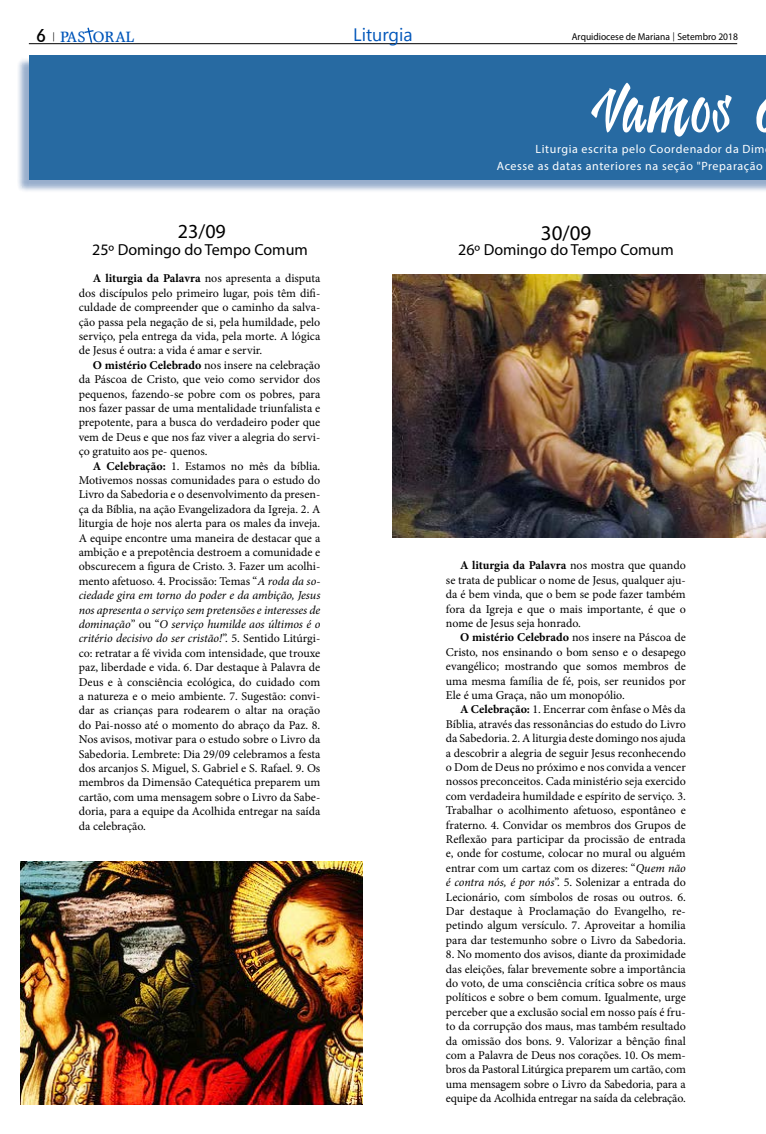
<style>
.page{position:relative;width:766px;height:1134px;background:#fff}
.page>*{position:absolute;margin:0;border:0;box-sizing:border-box;transform-origin:0 0}
.t1{font:71px "Handletter";letter-spacing:.05em;color:#fff}
.t2{font:21px "Myriad Pro";color:#000}
.t3{font:20px "Myriad Pro";color:#000}
.t4{font:18px "Gadugi";color:#0056ba}
.t5{font:17px "Geometric 212 BT";color:#000}
.t6{font:16px "Myriad Pro";color:#000}
.t7{font:15px "Steward Cond";color:#0056ba;scale:1.25 1}
.t8{font:12px/14.4px "Minion Pro";color:#000;text-align:justify}
.t9{font:12px/16.2px "Myriad Pro";letter-spacing:.05em;color:#fff;text-align:right}
.t10{font:10px "Myriad Pro";color:#000;scale:.95 1}
.s1{font-family:"Geometric 212 BT";font-size:17px;color:#fff}
.s2{font-family:"PT Serif";font-size:11px;color:#000}
.s3{font-family:"PT Serif";font-size:11px}
.s4{font-weight:700}
.s5{font-style:italic}
</style>
<div class="page">
<svg style="left:84px;top:28px;width:10px;height:15px"></svg>
<hr style="left:29px;top:43px;width:708px;height:1px;background:#000">
<div style="left:17px;top:57px;width:748px;height:135px;background:#003882;opacity:.48"></div>
<div style="left:29px;top:56px;width:736px;height:124px;background:#276aa2"></div>
<img style="left:392px;top:275px;width:373px;height:262px">
<img style="left:20px;top:862px;width:342px;height:243px">
<h3 class="t5" style="left:37px;top:24px;width:11px">6</h3>
<h3 class="t4" style="left:353px;top:23px;width:61px">Liturgia</h3>
<p class="t7" style="left:37px;top:27px;width:79px"><span class="s1">2</span> <span class="s2">|</span> PAS ORAL</p>
<p class="t10" style="left:571px;top:31px;width:176px">Arquidiocese de Mariana <span class="s3">|</span> Setembro 2018</p>
<h1 class="t1" style="left:591px;top:66px;width:184px">Vamos c</h1>
<h3 class="t3" style="left:178px;top:219px;width:49px">23/09</h3>
<h3 class="t6" style="left:92px;top:240px;width:217px">25º Domingo do Tempo Comum</h3>
<p class="t8" style="left:79px;top:271px;width:243px;text-indent:14px"><span class="s4">A liturgia da Palavra</span> nos apresenta a disputa dos discípulos pelo primeiro lugar, pois têm difi&shy;culdade de compreender que o caminho da salva&shy;ção passa pela negação de si, pela humildade, pelo serviço, pela entrega da vida, pela morte. A lógica de Jesus é outra: a vida é amar e servir.</p>
<p class="t8" style="left:79px;top:358px;width:243px;text-indent:14px"><span class="s4">O mistério Celebrado</span> nos insere na celebração da Páscoa de Cristo, que veio como servidor dos pequenos, fazendo-se pobre com os pobres, para nos fazer passar de uma mentalidade triunfalista e prepotente, para a busca do verdadeiro poder que vem de Deus e que nos faz viver a alegria do servi&shy;ço gratuito aos pe- quenos.</p>
<p class="t8" style="left:79px;top:458px;width:243px;text-indent:14px"><span class="s4">A Celebração:</span> 1. Estamos no mês da bíblia.<br>Motivemos nossas comunidades para o estudo do Livro da Sabedoria e o desenvolvimento da presen&shy;ça da Bíblia, na ação Evangelizadora da Igreja. 2. A liturgia de hoje nos alerta para os males da inveja.<br>A equipe encontre uma maneira de destacar que a ambição e a prepotência destroem a comunidade e obscurecem a figura de Cristo. 3. Fazer um acolhi&shy;mento afetuoso. 4. Procissão: Temas “<span class="s5">A roda da so&shy;ciedade gira em torno do poder e da ambição, Jesus nos apresenta o serviço sem pretensões e interesses de dominação</span>” ou “<span class="s5">O serviço humilde aos últimos é o critério decisivo do ser cristão!</span>”. 5. Sentido Litúrgi&shy;co: retratar a fé vivida com intensidade, que trouxe paz, liberdade e vida. 6. Dar destaque à Palavra de Deus e à consciência ecológica, do cuidado com a natureza e o meio ambiente. 7. Sugestão: convi&shy;dar as crianças para rodearem o altar na oração do Pai-nosso até o momento do abraço da Paz. 8.<br>Nos avisos, motivar para o estudo sobre o Livro da Sabedoria. Lembrete: Dia 29/09 celebramos a festa dos arcanjos S. Miguel, S. Gabriel e S. Rafael. 9. Os membros da Dimensão Catequética preparem um cartão, com uma mensagem sobre o Livro da Sabe&shy;doria, para a equipe da Acolhida entregar na saída da celebração.</p>
<p class="t9" style="left:496px;top:141px;width:269px">Liturgia escrita pelo Coordenador da Dim<br>Acesse as datas anteriores na seção "Preparação</p>
<h2 class="t2" style="left:541px;top:220px;width:52px">30/09</h2>
<h3 class="t6" style="left:458px;top:240px;width:217px">26º Domingo do Tempo Comum</h3>
<p class="t8" style="left:446px;top:558px;width:241px;text-indent:14px"><span class="s4">A liturgia da Palavra</span> nos mostra que quando se trata de publicar o nome de Jesus, qualquer aju&shy;da é bem vinda, que o bem se pode fazer também fora da Igreja e que o mais importante, é que o nome de Jesus seja honrado.</p>
<p class="t8" style="left:446px;top:630px;width:241px;text-indent:14px"><span class="s4">O mistério Celebrado</span> nos insere na Páscoa de Cristo, nos ensinando o bom senso e o desapego evangélico; mostrando que somos membros de uma mesma família de fé, pois, ser reunidos por Ele é uma Graça, não um monopólio.</p>
<p class="t8" style="left:446px;top:702px;width:241px;text-indent:14px"><span class="s4">A Celebração:</span> 1. Encerrar com ênfase o Mês da Bíblia, através das ressonâncias do estudo do Livro da Sabedoria. 2. A liturgia deste domingo nos ajuda a descobrir a alegria de seguir Jesus reconhecendo o Dom de Deus no próximo e nos convida a vencer nossos preconceitos. Cada ministério seja exercido com verdadeira humildade e espírito de serviço. 3.<br>Trabalhar o acolhimento afetuoso, espontâneo e fraterno. 4. Convidar os membros dos Grupos de Reflexão para participar da procissão de entrada e, onde for costume, colocar no mural ou alguém entrar com um cartaz com os dizeres: “<span class="s5">Quem não é contra nós, é por nós</span>”. 5. Solenizar a entrada do Lecionário, com símbolos de rosas ou outros. 6.<br>Dar destaque à Proclamação do Evangelho, re&shy;petindo algum versículo. 7. Aproveitar a homilia para dar testemunho sobre o Livro da Sabedoria.</p>
<p class="t8" style="left:446px;top:947px;width:241px">8. No momento dos avisos, diante da proximidade das eleições, falar brevemente sobre a importância do voto, de uma consciência crítica sobre os maus políticos e sobre o bem comum. Igualmente, urge perceber que a exclusão social em nosso país é fru&shy;to da corrupção dos maus, mas também resultado da omissão dos bons. 9. Valorizar a bênção final com a Palavra de Deus nos corações. 10. Os mem&shy;bros da Pastoral Litúrgica preparem um cartão, com uma mensagem sobre o Livro da Sabedoria, para a equipe da Acolhida entregar na saída da celebração.</p>
</div>
